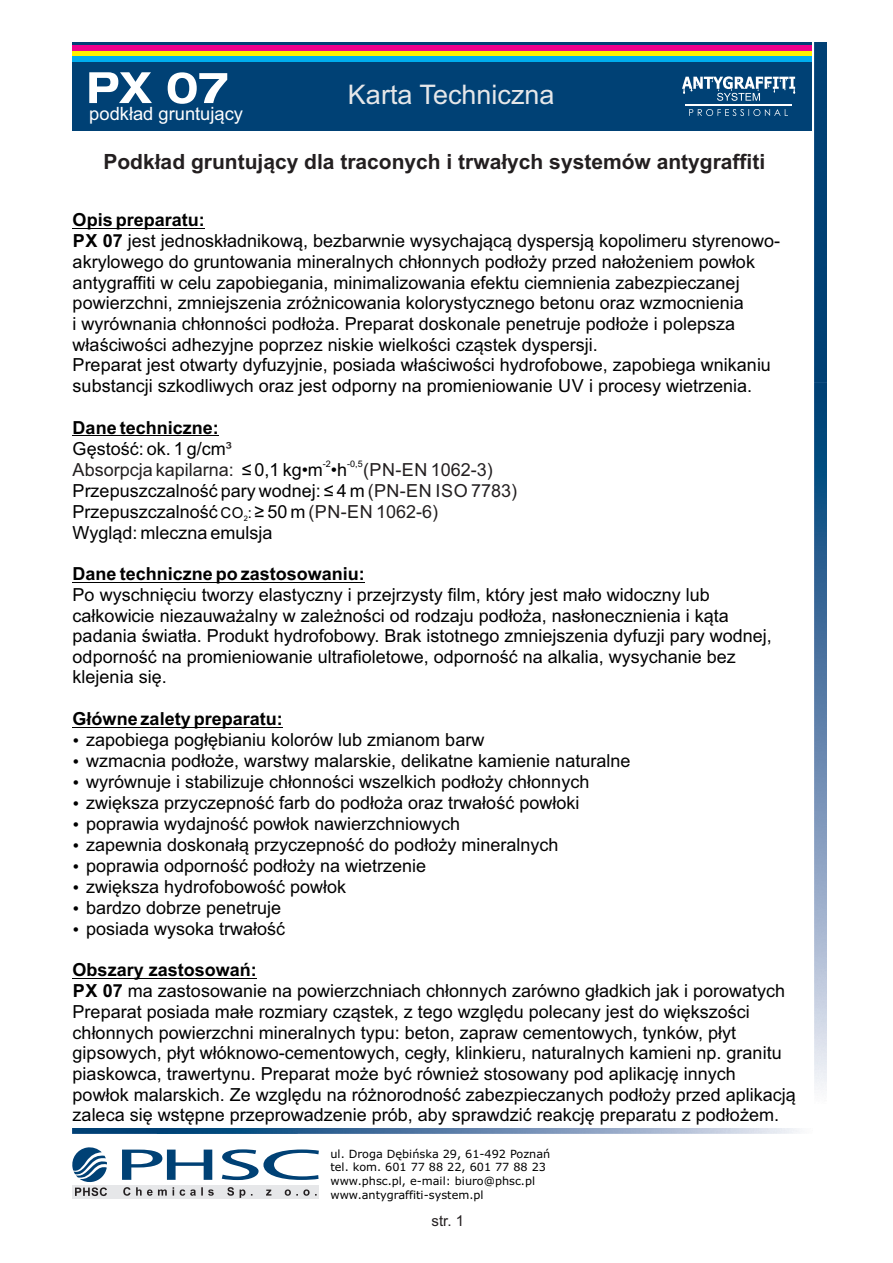
<style>
.page{position:relative;width:893px;height:1263px;background:#fff}
.page>*{position:absolute;margin:0;border:0;box-sizing:border-box;transform-origin:0 0}
.t1{font:27px "Arial";color:#e6e7e9}
.t2{font:700 21px "Arial";color:#231f20}
.t3{font:18.3px "Arial";color:#fff}
.t4{font:18px/20.7px "Arial";color:#000}
.t5{font:700 18px "Arial";color:#000}
.t6{font:18px "Arial";color:#231f20}
.t7{font:15px "Arial";color:#231f20}
.t8{font:11.25px/13.6px "Verdana";color:#000}
.t9{font:9px "Arial";color:#000}
.s1{font-weight:700}
.s2{color:#231f20}
.s3{font-size:15px}
</style>
<div class="page">
<hr style="left:73px;top:228px;width:132px;height:1px;background:#000">
<hr style="left:73px;top:435px;width:146px;height:1px;background:#000">
<hr style="left:73px;top:582px;width:292px;height:1px;background:#000">
<hr style="left:73px;top:727px;width:210px;height:1px;background:#000">
<hr style="left:73px;top:978px;width:184px;height:1px;background:#000">
<img style="left:814px;top:43px;width:13px;height:1047px">
<img style="left:72px;top:1128px;width:728px;height:6px">
<svg style="left:122px;top:1149px;width:197px;height:31px"></svg>
<div style="left:72px;top:1185px;width:247px;height:13px;background:#e6e7e9"></div>
<svg style="left:123px;top:1187px;width:194px;height:11px"></svg>
<svg style="left:72px;top:1147px;width:35px;height:49px"></svg>
<div style="left:72px;top:43px;width:740px;height:88px;background:#004175"></div>
<div style="left:72px;top:46px;width:740px;height:5px;background:#ed028c"></div>
<div style="left:72px;top:51px;width:740px;height:5px;background:#fff101"></div>
<div style="left:72px;top:56px;width:740px;height:5px;background:#00aeef"></div>
<svg style="left:689px;top:109px;width:99px;height:7px"></svg>
<hr style="left:685px;top:104px;width:107px;height:2px;background:#fff">
<svg style="left:682px;top:76px;width:113px;height:25px"></svg>
<svg style="left:89px;top:72px;width:138px;height:32px"></svg>
<p class="t3" style="left:89px;top:107px;width:155px">podkład gruntujący</p>
<h1 class="t1" style="left:348px;top:85px;width:208px">Karta Techniczna</h1>
<p class="t2" style="left:103px;top:154px;width:663px">Podkład gruntujący dla traconych i trwałych systemów antygraffiti</p>
<p class="t4" style="left:73px;top:211px;width:709px"><span class="s1">Opis preparatu:<br>PX 07</span> jest jednoskładnikową, bezbarwnie wysychającą dyspersją kopolimeru styrenowo&shy;akrylowego do gruntowania mineralnych chłonnych podłoży przed nałożeniem powłok antygraffiti w celu zapobiegania, minimalizowania efektu ciemnienia zabezpieczanej powierzchni, zmniejszenia zróżnicowania kolorystycznego betonu oraz wzmocnienia<br>i wyrównania chłonności podłoża. Preparat doskonale penetruje podłoże i polepsza właściwości adhezyjne poprzez niskie wielkości cząstek dyspersji.<br>Preparat jest otwarty dyfuzyjnie, posiada właściwości hydrofobowe, zapobiega wnikaniu substancji szkodliwych oraz jest odporny na promieniowanie UV i procesy wietrzenia.</p>
<p class="t4" style="left:73px;top:419px;width:276px"><span class="s1">Dane techniczne:<br></span>Gęstość: ok. 1 g/cm<span class="s2">³<br>Absorpcja kapilarna:</span> ≤ 0,1 kg•m •h</p>
<p class="t9" style="left:323px;top:460px;width:10px">-2</p>
<p class="t9" style="left:347px;top:460px;width:17px">-0,5</p>
<p class="t4" style="left:73px;top:481px;width:446px">Przepuszczalność pary wodnej: ≤ 4 m <span class="s2">(PN-EN ISO 7783)<br></span>Przepuszczalność <span class="s3">CO</span><sub>2</sub><span class="s3">:</span> ≥ 50 m <span class="s2">(PN-EN 1062-6)<br></span>Wygląd: mleczna emulsja</p>
<p class="t5" style="left:73px;top:567px;width:294px">Dane techniczne po zastosowaniu:</p>
<p class="t4" style="left:73px;top:586px;width:700px">Po wyschnięciu tworzy elastyczny i przejrzysty film, który jest mało widoczny lub całkowicie niezauważalny w zależności od rodzaju podłoża, nasłonecznienia i kąta padania światła. Produkt hydrofobowy. Brak istotnego zmniejszenia dyfuzji pary wodnej, odporność na promieniowanie ultrafioletowe, odporność na alkalia, wysychanie bez klejenia się.</p>
<p class="t5" style="left:73px;top:712px;width:212px">Główne zalety preparatu:</p>
<p class="t4" style="left:86px;top:731px;width:546px">zapobiega pogłębianiu kolorów lub zmianom barw<br>wzmacnia podłoże, warstwy malarskie, delikatne kamienie naturalne wyrównuje i stabilizuje chłonności wszelkich podłoży chłonnych zwiększa przyczepność farb do podłoża oraz trwałość powłoki poprawia wydajność powłok nawierzchniowych<br>zapewnia doskonałą przyczepność do podłoży mineralnych poprawia odporność podłoży na wietrzenie<br>zwiększa hydrofobowość powłok<br>bardzo dobrze penetruje<br>posiada wysoka trwałość</p>
<p class="t4" style="left:73px;top:961px;width:725px"><span class="s1">Obszary zastosowań:<br>PX 07</span> ma zastosowanie na powierzchniach chłonnych zarówno gładkich jak i porowatych Preparat posiada małe rozmiary cząstek, z tego względu polecany jest do większości chłonnych powierzchni mineralnych typu: beton, zapraw cementowych, tynków, płyt gipsowych, płyt włóknowo-cementowych, cegły, klinkieru, naturalnych kamieni np. granitu piaskowca, trawertynu. Preparat może być również stosowany pod aplikację innych powłok malarskich. Ze względu na różnorodność zabezpieczanych podłoży przed aplikacją zaleca się wstępne przeprowadzenie prób, aby sprawdzić reakcję preparatu z podłożem.</p>
<p class="t6" style="left:363px;top:463px;width:131px">(PN-EN 1062-3)</p>
<p class="t8" style="left:330px;top:1148px;width:221px">ul. Droga Dębińska 29, 61-492 Poznań tel. kom. 601 77 88 22, 601 77 88 23 www.phsc.pl, e-mail: biuro@phsc.pl www.antygraffiti-system.pl</p>
<p class="t7" style="left:432px;top:1215px;width:34px">str. 1</p>
</div>
